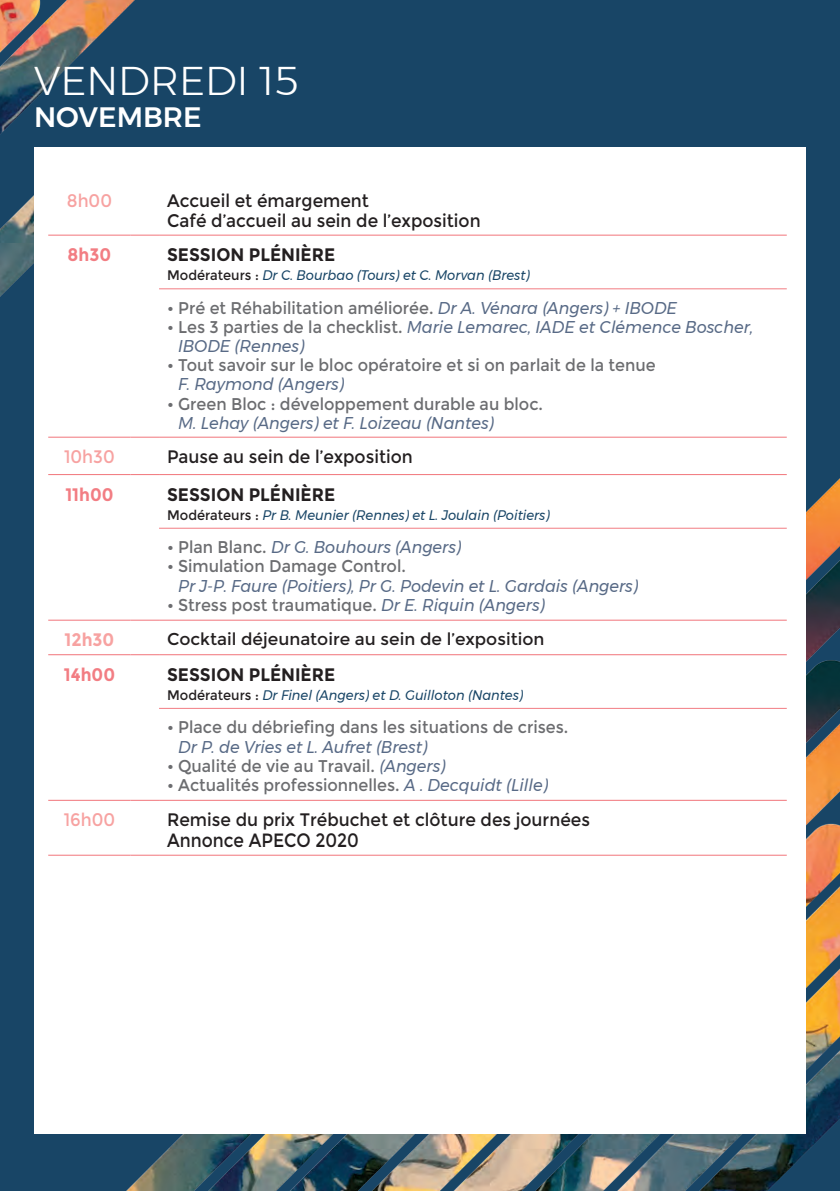
<style>
.page{position:relative;width:840px;height:1191px;background:#fff}
.page>*{position:absolute;margin:0;border:0;box-sizing:border-box;transform-origin:0 0}
.t1{font:300 40px "Montserrat";color:#fff}
.t2{font:500 28px "Montserrat";color:#fff}
.t3{font:19.2px "Montserrat";color:#231f20;scale:.88 1}
.t4{font:18px "Montserrat";color:#231f20;scale:.94 1}
.t5{font:700 18px "Montserrat";color:#231f20;scale:.94 1}
.t6{font:18px "Montserrat";color:#f7a2a1;scale:.94 1}
.t7{font:700 18px "Montserrat";color:#f27d83;scale:.94 1}
.t8{font:700 18px "Montserrat";color:#f7a2a1;scale:.94 1}
.t9{font:17px/19.2px "Montserrat";color:#6c6d70;scale:.94 1}
.t10{font:italic 17px/19.2px "Montserrat";color:#586a86;scale:.94 1}
.t11{font:17px "Montserrat";color:#231f20}
.t12{font:italic 13.8px "Montserrat";color:#184566;scale:.94 1}
.s1{font-style:normal;color:#231f20}
.s2{font-size:16px}
.s3{font-style:italic;color:#586a86}
.s4{font-style:normal;font-size:16px;color:#6c6d70}
.s5{font-style:normal;color:#6c6d70}
</style>
<div class="page">
<div style="left:0;top:0;width:839px;height:1191px;background:#184566"></div>
<img style="left:0;top:0;width:135px;height:297px">
<img style="left:126px;top:411px;width:713px;height:780px">
<div style="left:34px;top:147px;width:771px;height:987px;background:#fff"></div>
<hr style="left:48px;top:235px;width:83px;height:1px;background:#f27d83">
<svg style="left:131px;top:235px;width:28px;height:1px"></svg>
<hr style="left:48px;top:474px;width:83px;height:1px;background:#f27d83">
<svg style="left:131px;top:474px;width:28px;height:1px"></svg>
<hr style="left:48px;top:654px;width:83px;height:1px;background:#f27d83">
<svg style="left:131px;top:654px;width:28px;height:1px"></svg>
<hr style="left:48px;top:854px;width:83px;height:1px;background:#f27d83">
<svg style="left:131px;top:854px;width:28px;height:1px"></svg>
<hr style="left:159px;top:235px;width:627px;height:1px;background:#f27d83">
<hr style="left:159px;top:474px;width:627px;height:1px;background:#f27d83">
<hr style="left:159px;top:654px;width:627px;height:1px;background:#f27d83">
<hr style="left:159px;top:854px;width:627px;height:1px;background:#f27d83">
<hr style="left:48px;top:437px;width:83px;height:1px;background:#f27d83">
<svg style="left:131px;top:437px;width:28px;height:1px"></svg>
<hr style="left:48px;top:619px;width:83px;height:1px;background:#f27d83">
<svg style="left:131px;top:619px;width:28px;height:1px"></svg>
<hr style="left:48px;top:800px;width:83px;height:1px;background:#f27d83">
<svg style="left:131px;top:800px;width:28px;height:1px"></svg>
<hr style="left:159px;top:437px;width:627px;height:1px;background:#f27d83">
<hr style="left:159px;top:619px;width:627px;height:1px;background:#f27d83">
<hr style="left:159px;top:800px;width:627px;height:1px;background:#f27d83">
<hr style="left:159px;top:288px;width:627px;height:1px;background:#f27d83">
<hr style="left:159px;top:528px;width:627px;height:1px;background:#f27d83">
<hr style="left:159px;top:708px;width:627px;height:1px;background:#f27d83">
<p class="t1" style="left:34px;top:51px;width:266px">VENDREDI 15</p>
<p class="t2" style="left:34px;top:96px;width:169px">NOVEMBRE</p>
<p class="t6" style="left:67px;top:191px;width:50px">8h00</p>
<p class="t4" style="left:167px;top:191px;width:216px">Accueil et émargement</p>
<p class="t4" style="left:167px;top:210px;width:335px">Café d’accueil au sein de l’exposition</p>
<p class="t7" style="left:68px;top:244px;width:48px">8h30</p>
<p class="t5" style="left:167px;top:244px;width:180px">SESSION PLÉNIÈRE</p>
<p class="t12" style="left:167px;top:265px;width:387px"><span class="s1">Modérateurs :</span> Dr C. Bourbao (Tours) et C. Morvan (Brest)</p>
<p class="t9" style="left:167px;top:298px;width:543px"><span class="s2">•</span> Pré et Réhabilitation améliorée. <span class="s3">Dr A. Vénara (Angers) + IBODE</span></p>
<p class="t10" style="left:178px;top:317px;width:613px;text-indent:-11px"><span class="s4">•</span> <span class="s5">Les 3 parties de la checklist.</span> Marie Lemarec, IADE et Clémence Boscher,<br>IBODE (Rennes)</p>
<p class="t9" style="left:178px;top:356px;width:509px;text-indent:-11px"><span class="s2">•</span> Tout savoir sur le bloc opératoire et si on parlait de la tenue<br><span class="s3">F. Raymond (Angers)</span></p>
<p class="t9" style="left:178px;top:394px;width:389px;text-indent:-11px"><span class="s2">•</span> Green Bloc : développement durable au bloc.<br><span class="s3">M. Lehay (Angers) et F. Loizeau (Nantes)</span></p>
<p class="t6" style="left:64px;top:446px;width:55px">10h30</p>
<p class="t4" style="left:167px;top:446px;width:263px">Pause au sein de l’exposition</p>
<p class="t7" style="left:65px;top:483px;width:53px">11h00</p>
<p class="t5" style="left:167px;top:483px;width:180px">SESSION PLÉNIÈRE</p>
<p class="t12" style="left:167px;top:504px;width:408px"><span class="s1">Modérateurs :</span> Pr B. Meunier (Rennes) et L. Joulain (Poitiers)</p>
<p class="t10" style="left:167px;top:537px;width:314px"><span class="s4">•</span> <span class="s5">Plan Blanc.</span> Dr G. Bouhours (Angers)</p>
<p class="t10" style="left:178px;top:556px;width:490px;text-indent:-11px"><span class="s4">•</span> <span class="s5">Simulation Damage Control.<br></span>Pr J-P. Faure (Poitiers), Pr G. Podevin et L. Gardais (Angers)</p>
<p class="t9" style="left:167px;top:595px;width:403px"><span class="s2">•</span> Stress post traumatique. <span class="s3">Dr E. Riquin (Angers)</span></p>
<p class="t8" style="left:64px;top:629px;width:54px">12h30</p>
<p class="t11" style="left:167px;top:629px;width:379px">Cocktail déjeunatoire au sein de l’exposition</p>
<p class="t7" style="left:64px;top:663px;width:56px">14h00</p>
<p class="t5" style="left:167px;top:663px;width:180px">SESSION PLÉNIÈRE</p>
<p class="t12" style="left:167px;top:684px;width:380px"><span class="s1">Modérateurs :</span> Dr Finel (Angers) et D. Guilloton (Nantes)</p>
<p class="t9" style="left:178px;top:718px;width:416px;text-indent:-11px"><span class="s2">•</span> Place du débriefing dans les situations de crises.<br><span class="s3">Dr P. de Vries et L. Aufret (Brest)</span></p>
<p class="t9" style="left:167px;top:756px;width:297px"><span class="s2">•</span> Qualité de vie au Travail. <span class="s3">(Angers)</span></p>
<p class="t9" style="left:167px;top:775px;width:406px"><span class="s2">•</span> Actualités professionnelles. <span class="s3">A . Decquidt (Lille)</span></p>
<p class="t6" style="left:64px;top:809px;width:56px">16h00</p>
<p class="t4" style="left:167px;top:809px;width:451px">Remise du prix Trébuchet et clôture des journées</p>
<p class="t3" style="left:167px;top:829px;width:219px">Annonce APECO 2020</p>
</div>
